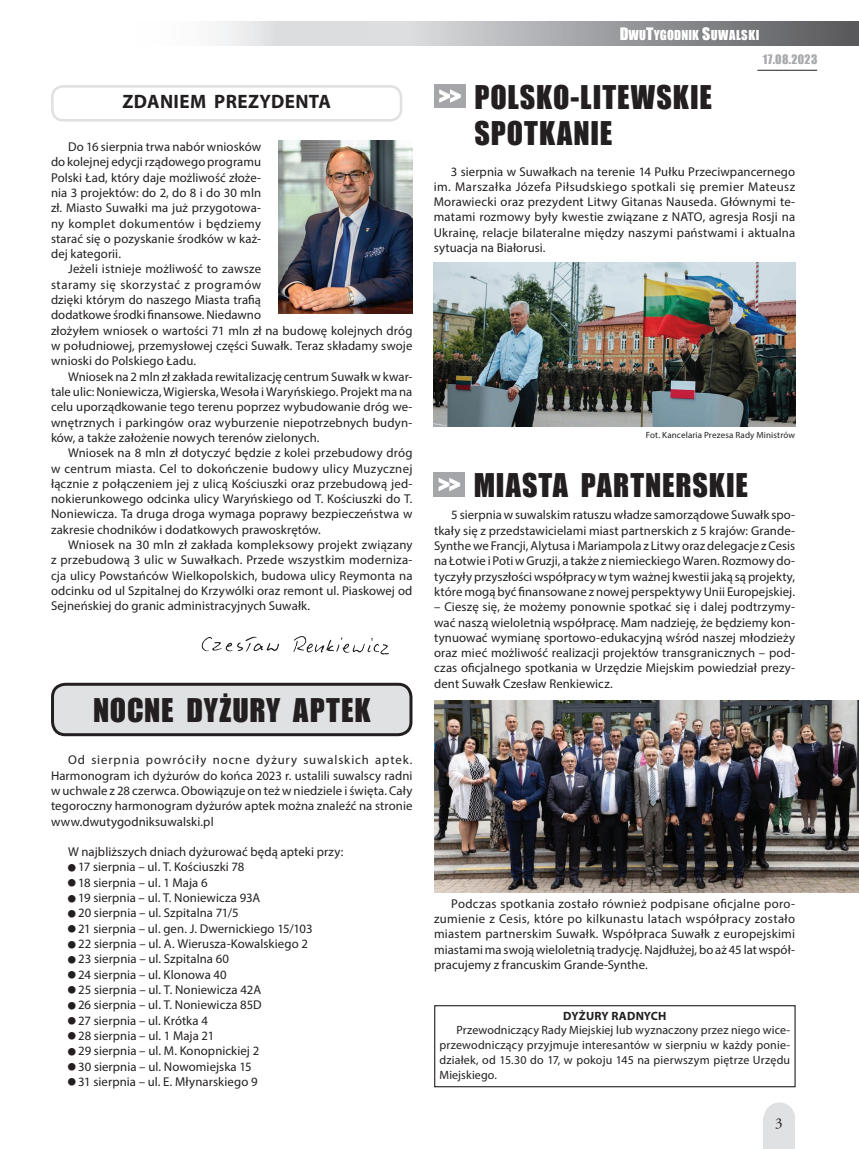
<style>
.page{position:relative;width:859px;height:1149px;background:#fff}
.page>*{position:absolute;margin:0;border:0;box-sizing:border-box;transform-origin:0 0}
.t1{font:30px/36px "Impact";letter-spacing:.03em;color:#231f20}
.t2{font:24.15px "Impact";color:#fff;scale:.87 1}
.t3{font:700 19.35px "Myriad Pro";letter-spacing:.02em;color:#231f20}
.t4{font:15px "Adobe Garamond Pro";color:#231f20}
.t5{font:12.75px/15.3px "Myriad Pro";letter-spacing:.005em;color:#231f20;text-align:justify}
.t6{font:12.6px "Impact";letter-spacing:.015em;color:#fff}
.t7{font:12px/14.7px "Myriad Pro";letter-spacing:.015em;color:#231f20;text-align:justify}
.t8{font:700 12px "Myriad Pro";color:#231f20}
.t9{font:12px "Impact";letter-spacing:.03em;color:#a8a9ad}
.t10{font:9px "Myriad Pro";letter-spacing:.015em;color:#231f20}
.s1{font-size:15.75px}
.s2{font-size:24.15px;color:#fff}
</style>
<div class="page">
<svg style="left:219px;top:21px;width:640px;height:25px;background:#acadb0"></svg>
<hr style="left:757px;top:70px;width:60px;height:1px;background:#231f20">
<div style="left:764px;top:1101px;width:31px;height:33px;background:#e0e1e3;border-radius:50%"></div>
<div style="left:764px;top:1117px;width:31px;height:31px;background:#e0e1e3"></div>
<img style="left:201px;top:636px;width:188px;height:19px">
<div style="left:51px;top:85px;width:351px;height:36px;border:3px solid #e0e1e3;border-radius:11px"></div>
<img style="left:278px;top:141px;width:134px;height:172px">
<div style="left:434px;top:85px;width:32px;height:23px;background:#a5a6aa"></div>
<svg style="left:440px;top:90px;width:20px;height:12px"></svg>
<div style="left:53px;top:684px;width:358px;height:50px;background:#e0e1e3;border-radius:13px"></div>
<div style="left:51px;top:682px;width:361px;height:54px;border:3px solid #231f20;border-radius:13px"></div>
<div style="left:434px;top:472px;width:31px;height:25px;background:#a5a6aa"></div>
<svg style="left:439px;top:478px;width:21px;height:12px"></svg>
<img style="left:434px;top:700px;width:425px;height:192px">
<img style="left:434px;top:262px;width:361px;height:164px">
<div style="left:434px;top:1004px;width:362px;height:82px;border:1px solid #231f20"></div>
<p class="t6" style="left:620px;top:26px;width:141px"><span class="s1">D</span>WU<span class="s1">T</span>YGODNIK <span class="s1">S</span>UWALSKI</p>
<p class="t9" style="left:763px;top:50px;width:56px">17.08.2023</p>
<h1 class="t1" style="left:474px;top:78px;width:239px">POLSKO-LITEWSKIE<br>SPOTKANIE</h1>
<p class="t5" style="left:434px;top:163px;width:363px;text-indent:17px">3 sierpnia w Suwałkach na terenie 14 Pułku Przeciwpancernego im. Marszałka Józefa Piłsudskiego spotkali się premier Mateusz Morawiecki oraz prezydent Litwy Gitanas Nauseda. Głównymi te&shy;matami rozmowy były kwestie związane z NATO, agresja Rosji na Ukrainę, relacje bilateralne między naszymi państwami i aktualna sytuacja na Białorusi.</p>
<h3 class="t3" style="left:122px;top:89px;width:209px">ZDANIEM PREZYDENTA</h3>
<h2 class="t2" style="left:439px;top:77px;width:27px">&gt;&gt;</h2>
<p class="t5" style="left:51px;top:139px;width:212px;text-indent:17px">Do 16 sierpnia trwa nabór wniosków do kolejnej edycji rządowego programu Polski Ład, który daje możliwość złoże&shy;nia 3 projektów: do 2, do 8 i do 30 mln zł. Miasto Suwałki ma już przygotowa&shy;ny komplet dokumentów i będziemy starać się o pozyskanie środków w każ&shy;dej kategorii.</p>
<p class="t5" style="left:51px;top:261px;width:363px;text-align:left;text-indent:17px">Jeżeli istnieje możliwość to zawsze<br>staramy się skorzystać z programów<br>dzięki którym do naszego Miasta trafią<br>dodatkowe środki finansowe. Niedawno<br>złożyłem wniosek o wartości 71 mln zł na budowę kolejnych dróg w południowej, przemysłowej części Suwałk. Teraz składamy swoje wnioski do Polskiego Ładu.</p>
<p class="t5" style="left:51px;top:368px;width:363px;text-indent:17px">Wniosek na 2 mln zł zakłada rewitalizację centrum Suwałk w kwar&shy;tale ulic: Noniewicza, Wigierska, Wesoła i Waryńskiego. Projekt ma na celu uporządkowanie tego terenu poprzez wybudowanie dróg we&shy;wnętrznych i parkingów oraz wyburzenie niepotrzebnych budyn&shy;ków, a także założenie nowych terenów zielonych.</p>
<p class="t5" style="left:51px;top:445px;width:363px;text-indent:17px">Wniosek na 8 mln zł dotyczyć będzie z kolei przebudowy dróg w centrum miasta. Cel to dokończenie budowy ulicy Muzycznej łącznie z połączeniem jej z ulicą Kościuszki oraz przebudową jed&shy;nokierunkowego odcinka ulicy Waryńskiego od T. Kościuszki do T.<br>Noniewicza. Ta druga droga wymaga poprawy bezpieczeństwa w zakresie chodników i dodatkowych prawoskrętów.</p>
<p class="t5" style="left:51px;top:537px;width:363px;text-indent:17px">Wniosek na 30 mln zł zakłada kompleksowy projekt związany z przebudową 3 ulic w Suwałkach. Przede wszystkim moderniza&shy;cja ulicy Powstańców Wielkopolskich, budowa ulicy Reymonta na odcinku od ul Szpitalnej do Krzywólki oraz remont ul. Piaskowej od Sejneńskiej do granic administracyjnych Suwałk.</p>
<p class="t10" style="left:646px;top:429px;width:151px">Fot. Kancelaria Prezesa Rady Ministrów</p>
<h1 class="t1" style="left:438px;top:466px;width:311px"><span class="s2">&gt;&gt;</span> MIASTA PARTNERSKIE</h1>
<p class="t5" style="left:434px;top:507px;width:362px;text-indent:17px">5 sierpnia w suwalskim ratuszu władze samorządowe Suwałk spo&shy;tkały się z przedstawicielami miast partnerskich z 5 krajów: Grande-Synthe we Francji, Alytusa i Mariampola z Litwy oraz delegacje z Cesis na Łotwie i Poti w Gruzji, a także z niemieckiego Waren. Rozmowy do&shy;tyczyły przyszłości współpracy w tym ważnej kwestii jaką są projekty, które mogą być finansowane z nowej perspektywy Unii Europejskiej.</p>
<p class="t5" style="left:434px;top:599px;width:362px">– Cieszę się, że możemy ponownie spotkać się i dalej podtrzymy&shy;wać naszą wieloletnią współpracę. Mam nadzieję, że będziemy kon&shy;tynuować wymianę sportowo-edukacyjną wśród naszej młodzieży oraz mieć możliwość realizacji projektów transgranicznych – pod&shy;czas oficjalnego spotkania w Urzędzie Miejskim powiedział prezy&shy;dent Suwałk Czesław Renkiewicz.</p>
<h1 class="t1" style="left:93px;top:691px;width:279px">NOCNE DYŻURY APTEK</h1>
<p class="t5" style="left:51px;top:752px;width:363px;text-indent:17px">Od sierpnia powróciły nocne dyżury suwalskich aptek.<br>Harmonogram ich dyżurów do końca 2023 r. ustalili suwalscy radni w uchwale z 28 czerwca. Obowiązuje on też w niedziele i święta. Cały tegoroczny harmonogram dyżurów aptek można znaleźć na stronie www.dwutygodniksuwalski.pl</p>
<p class="t5" style="left:68px;top:843px;width:277px">W najbliższych dniach dyżurować będą apteki przy:</p>
<p class="t5" style="left:68px;top:859px;width:178px">■ 17 sierpnia – ul. T. Kościuszki 78</p>
<p class="t5" style="left:68px;top:874px;width:141px">■ 18 sierpnia – ul. 1 Maja 6</p>
<p class="t5" style="left:68px;top:889px;width:194px">■ 19 sierpnia – ul. T. Noniewicza 93A</p>
<p class="t5" style="left:68px;top:905px;width:172px">■ 20 sierpnia – ul. Szpitalna 71/5</p>
<p class="t5" style="left:68px;top:920px;width:246px">■ 21 sierpnia – ul. gen. J. Dwernickiego 15/103</p>
<p class="t5" style="left:68px;top:935px;width:241px">■ 22 sierpnia – ul. A. Wierusza-Kowalskiego 2</p>
<p class="t5" style="left:68px;top:950px;width:163px">■ 23 sierpnia – ul. Szpitalna 60</p>
<p class="t5" style="left:68px;top:966px;width:160px">■ 24 sierpnia – ul. Klonowa 40</p>
<p class="t5" style="left:68px;top:981px;width:195px">■ 25 sierpnia – ul. T. Noniewicza 42A</p>
<p class="t5" style="left:68px;top:996px;width:195px">■ 26 sierpnia – ul. T. Noniewicza 85D</p>
<p class="t5" style="left:68px;top:1012px;width:141px">■ 27 sierpnia – ul. Krótka 4</p>
<p class="t5" style="left:68px;top:1027px;width:148px">■ 28 sierpnia – ul. 1 Maja 21</p>
<p class="t5" style="left:68px;top:1042px;width:193px">■ 29 sierpnia – ul. M. Konopnickiej 2</p>
<p class="t5" style="left:68px;top:1058px;width:185px">■ 30 sierpnia – ul. Nowomiejska 15</p>
<p class="t5" style="left:68px;top:1073px;width:191px">■ 31 sierpnia – ul. E. Młynarskiego 9</p>
<p class="t5" style="left:434px;top:895px;width:362px;text-indent:17px">Podczas spotkania zostało również podpisane oficjalne poro&shy;zumienie z Cesis, które po kilkunastu latach współpracy zostało miastem partnerskim Suwałk. Współpraca Suwałk z europejskimi miastami ma swoją wieloletnią tradycję. Najdłużej, bo aż 45 lat współ&shy;pracujemy z francuskim Grande-Synthe.</p>
<p class="t8" style="left:563px;top:1007px;width:9px">DYŻURY</p>
<p class="t8" style="left:611px;top:1007px;width:9px">RADNYC</p>
<p class="t8" style="left:658px;top:1007px;width:10px">H</p>
<p class="t7" style="left:440px;top:1022px;width:352px;text-indent:17px">Przewodniczący Rady Miejskiej lub wyznaczony przez niego wice&shy;przewodniczący przyjmuje interesantów w sierpniu w każdy ponie&shy;działek, od 15.30 do 17, w pokoju 145 na pierwszym piętrze Urzędu Miejskiego.</p>
<p class="t4" style="left:775px;top:1114px;width:9px">3</p>
</div>
